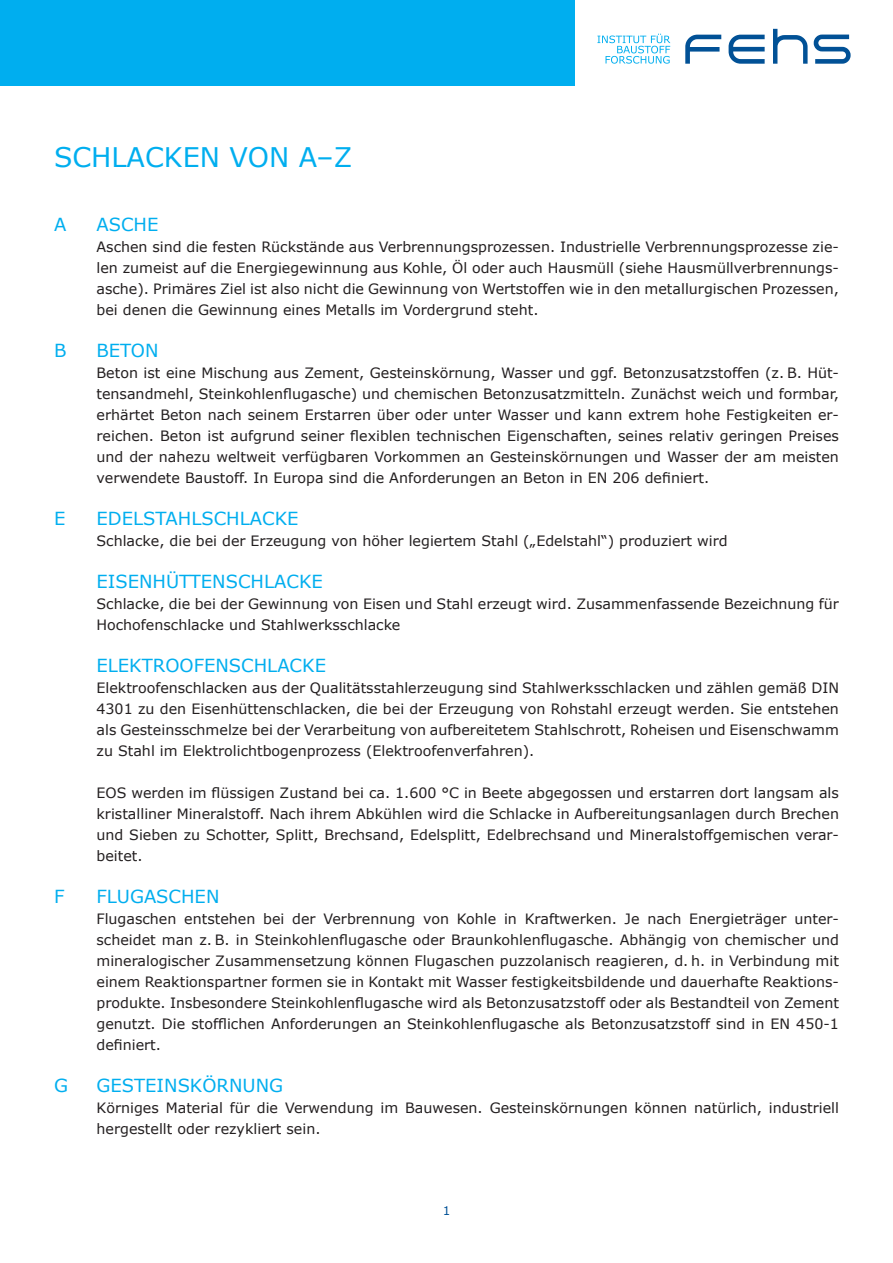
<style>
.page{position:relative;width:893px;height:1263px;background:#fff}
.page>*{position:absolute;margin:0;border:0;box-sizing:border-box;transform-origin:0 0}
.t1{font:27px "Verdana";color:#00aeef}
.t2{font:18px "Verdana";color:#00aeef}
.t3{font:14.25px/21px "Verdana";color:#231f20;text-align:justify}
.t4{font:12px "Verdana";color:#015196}
</style>
<div class="page">
<svg style="left:685px;top:35px;width:36px;height:29px"></svg>
<svg style="left:729px;top:35px;width:36px;height:29px"></svg>
<svg style="left:773px;top:29px;width:35px;height:35px"></svg>
<svg style="left:814px;top:35px;width:37px;height:29px"></svg>
<svg style="left:597px;top:34px;width:73px;height:30px"></svg>
<div style="left:0;top:0;width:574px;height:85px;background:#00aeef"></div>
<h1 class="t1" style="left:54px;top:139px;width:300px">SCHLACKEN VON A–Z</h1>
<p class="t2" style="left:54px;top:212px;width:14px">A</p>
<p class="t2" style="left:97px;top:212px;width:63px">ASCHE</p>
<p class="t3" style="left:97px;top:236px;width:744px">Aschen sind die festen Rückstände aus Verbrennungsprozessen. Industrielle Verbrennungsprozesse zie&shy;len zumeist auf die Energiegewinnung aus Kohle, Öl oder auch Hausmüll (siehe Hausmüllverbrennungs&shy;asche). Primäres Ziel ist also nicht die Gewinnung von Wertstoffen wie in den metallurgischen Prozessen, bei denen die Gewinnung eines Metalls im Vordergrund steht.</p>
<p class="t2" style="left:54px;top:338px;width:14px">B</p>
<p class="t2" style="left:97px;top:338px;width:64px">BETON</p>
<p class="t3" style="left:97px;top:362px;width:744px">Beton ist eine Mischung aus Zement, Gesteinskörnung, Wasser und ggf. Betonzusatzstoffen (z. B. Hüt&shy;tensandmehl, Steinkohlenflugasche) und chemischen Betonzusatzmitteln. Zunächst weich und formbar, erhärtet Beton nach seinem Erstarren über oder unter Wasser und kann extrem hohe Festigkeiten er&shy;reichen. Beton ist aufgrund seiner flexiblen technischen Eigenschaften, seines relativ geringen Preises und der nahezu weltweit verfügbaren Vorkommen an Gesteinskörnungen und Wasser der am meisten verwendete Baustoff. In Europa sind die Anforderungen an Beton in EN 206 definiert.</p>
<p class="t2" style="left:54px;top:506px;width:13px">E</p>
<p class="t2" style="left:97px;top:506px;width:203px">EDELSTAHLSCHLACKE</p>
<p class="t3" style="left:97px;top:530px;width:633px">Schlacke, die bei der Erzeugung von höher legiertem Stahl („Edelstahl“) produziert wird</p>
<p class="t2" style="left:97px;top:569px;width:228px">EISENHÜTTENSCHLACKE</p>
<p class="t3" style="left:97px;top:593px;width:744px">Schlacke, die bei der Gewinnung von Eisen und Stahl erzeugt wird. Zusammenfassende Bezeichnung für<br>Hochofenschlacke und Stahlwerksschlacke</p>
<p class="t2" style="left:97px;top:653px;width:231px">ELEKTROOFENSCHLACKE</p>
<p class="t3" style="left:97px;top:677px;width:744px">Elektroofenschlacken aus der Qualitätsstahlerzeugung sind Stahlwerksschlacken und zählen gemäß DIN 4301 zu den Eisenhüttenschlacken, die bei der Erzeugung von Rohstahl erzeugt werden. Sie entstehen als Gesteinsschmelze bei der Verarbeitung von aufbereitetem Stahlschrott, Roheisen und Eisenschwamm zu Stahl im Elektrolichtbogenprozess (Elektroofenverfahren).</p>
<p class="t3" style="left:97px;top:783px;width:744px">EOS werden im flüssigen Zustand bei ca. 1.600 °C in Beete abgegossen und erstarren dort langsam als kristalliner Mineralstoff. Nach ihrem Abkühlen wird die Schlacke in Aufbereitungsanlagen durch Brechen und Sieben zu Schotter, Splitt, Brechsand, Edelsplitt, Edelbrechsand und Mineralstoffgemischen verar&shy;beitet.</p>
<p class="t2" style="left:54px;top:884px;width:12px">F</p>
<p class="t2" style="left:97px;top:884px;width:124px">FLUGASCHEN</p>
<p class="t3" style="left:97px;top:908px;width:744px">Flugaschen entstehen bei der Verbrennung von Kohle in Kraftwerken. Je nach Energieträger unter&shy;scheidet man z. B. in Steinkohlenflugasche oder Braunkohlenflugasche. Abhängig von chemischer und mineralogischer Zusammensetzung können Flugaschen puzzolanisch reagieren, d. h. in Verbindung mit einem Reaktionspartner formen sie in Kontakt mit Wasser festigkeitsbildende und dauerhafte Reaktions&shy;produkte. Insbesondere Steinkohlenflugasche wird als Betonzusatzstoff oder als Bestandteil von Zement genutzt. Die stofflichen Anforderungen an Steinkohlenflugasche als Betonzusatzstoff sind in EN 450-1 definiert.</p>
<p class="t2" style="left:54px;top:1073px;width:15px">G</p>
<p class="t2" style="left:97px;top:1073px;width:188px">GESTEINSKÖRNUNG</p>
<p class="t3" style="left:97px;top:1097px;width:744px">Körniges Material für die Verwendung im Bauwesen. Gesteinskörnungen können natürlich, industriell hergestellt oder rezykliert sein.</p>
<p class="t4" style="left:443px;top:1202px;width:9px">1</p>
</div>
